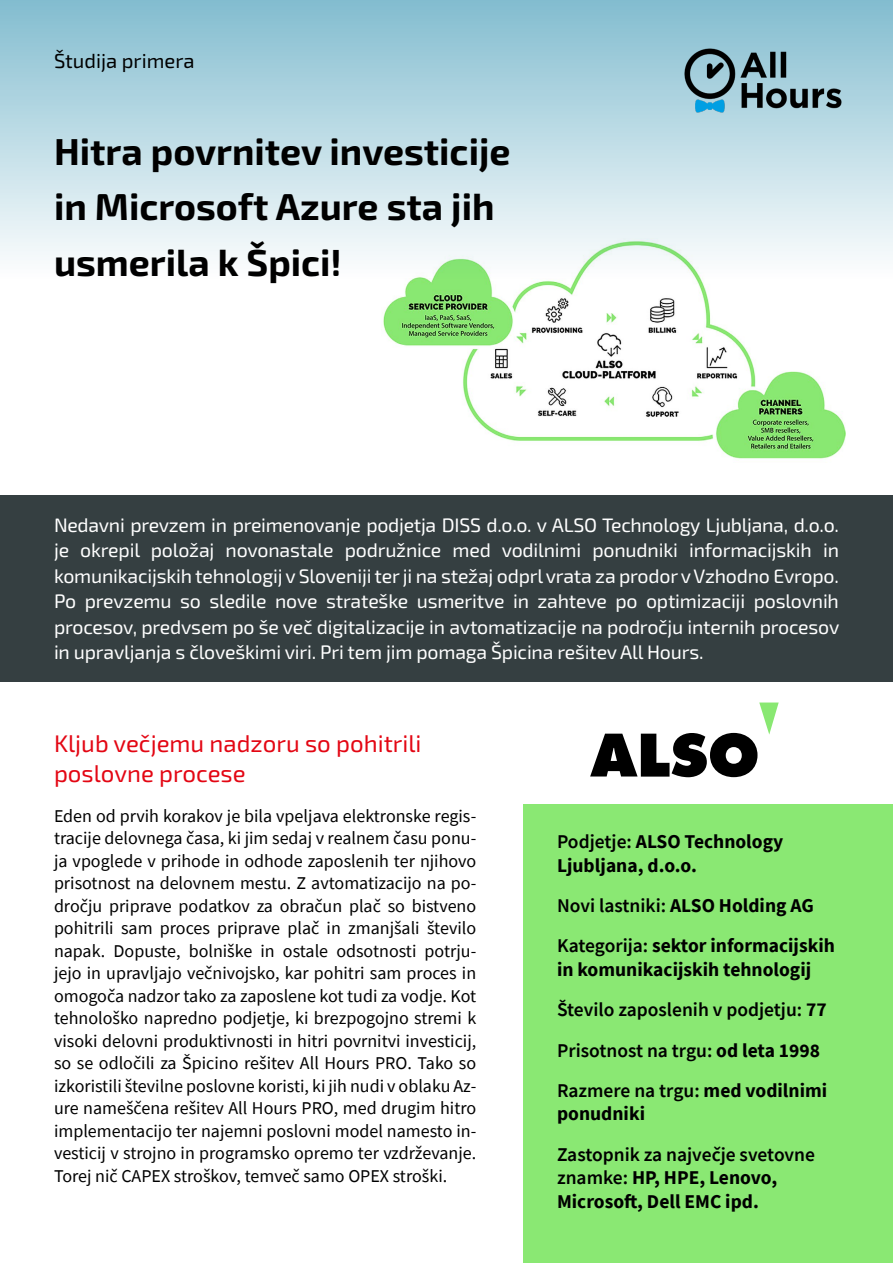
<style>
.page{position:relative;width:893px;height:1263px;background:#fff}
.page>*{position:absolute;margin:0;border:0;box-sizing:border-box;transform-origin:0 0}
.t1{font:700 37.5px/55.5px "Exo 2";color:#000}
.t2{font:24px/30px "Exo 2";color:#e30613}
.t3{font:20.25px "Exo 2";color:#000}
.t4{font:19.5px/25.5px "Exo 2";letter-spacing:-.01em;color:#fff;text-align:justify}
.t5{font:700 19.5px/23.4px "Source Sans Pro";color:#000}
.t6{font:600 19.5px/40.3px "Source Sans Pro";color:#000}
.t7{font:18px/22.5px "Source Sans Pro";color:#000;text-align:justify}
.s1{font-weight:600}
.s2{font-weight:700}
</style>
<div class="page">
<img style="left:383px;top:278px;width:462px;height:181px">
<div style="left:0;top:0;width:893px;height:278px;background:linear-gradient(to bottom,#83bdd0,#fafdfb)"></div>
<div style="left:524px;top:804px;width:369px;height:459px;background:#8ae873"></div>
<div style="left:0;top:495px;width:893px;height:187px;background:#353f41"></div>
<svg style="left:590px;top:702px;width:189px;height:75px"></svg>
<img style="left:683px;top:46px;width:160px;height:69px">
<p class="t3" style="left:54px;top:49px;width:142px">Študija primera</p>
<h1 class="t1" style="left:54px;top:125px;width:458px">Hitra povrnitev investicije in Microsoft Azure sta jih usmerila k Špici!</h1>
<p class="t4" style="left:54px;top:512px;width:787px">Nedavni prevzem in preimenovanje podjetja DISS d.o.o. v ALSO Technology Ljubljana, d.o.o. je okrepil položaj novonastale podružnice med vodilnimi ponudniki informacijskih in komunikacijskih tehnologij v Sloveniji ter ji na stežaj odprl vrata za prodor v Vzhodno Evropo.<br>Po prevzemu so sledile nove strateške usmeritve in zahteve po optimizaciji poslovnih procesov, predvsem po še več digitalizacije in avtomatizacije na področju internih procesov in upravljanja s človeškimi viri. Pri tem jim pomaga Špicina rešitev All Hours.</p>
<h2 class="t2" style="left:54px;top:729px;width:369px">Kljub večjemu nadzoru so pohitrili poslovne procese</h2>
<p class="t7" style="left:54px;top:804px;width:424px">Eden od prvih korakov je bila vpeljava elektronske regis&shy;tracije delovnega časa, ki jim sedaj v realnem času ponu&shy;ja vpoglede v prihode in odhode zaposlenih ter njihovo prisotnost na delovnem mestu. Z avtomatizacijo na po&shy;dročju priprave podatkov za obračun plač so bistveno pohitrili sam proces priprave plač in zmanjšali število napak. Dopuste, bolniške in ostale odsotnosti potrju&shy;jejo in upravljajo večnivojsko, kar pohitri sam proces in omogoča nadzor tako za zaposlene kot tudi za vodje. Kot tehnološko napredno podjetje, ki brezpogojno stremi k visoki delovni produktivnosti in hitri povrnitvi investicij, so se odločili za Špicino rešitev All Hours PRO. Tako so izkoristili številne poslovne koristi, ki jih nudi v oblaku Az&shy;ure nameščena rešitev All Hours PRO, med drugim hitro implementacijo ter najemni poslovni model namesto in&shy;vesticij v strojno in programsko opremo ter vzdrževanje.<br>Torej nič CAPEX stroškov, temveč samo OPEX stroški.</p>
<p class="t5" style="left:557px;top:830px;width:228px"><span class="s1">Podjetje:</span> ALSO Technology<br>Ljubljana, d.o.o.</p>
<p class="t5" style="left:557px;top:885px;width:279px;line-height:40.3px"><span class="s1">Novi lastniki:</span> ALSO Holding AG<br><span class="s1">Kategorija:</span> sektor informacijskih</p>
<p class="t6" style="left:557px;top:949px;width:272px"><span class="s2">in komunikacijskih tehnologij<br></span>Število zaposlenih v podjetju: <span class="s2">77<br></span>Prisotnost na trgu: <span class="s2">od leta 1998<br></span>Razmere na trgu: <span class="s2">med vodilnimi</span></p>
<p class="t5" style="left:557px;top:1102px;width:90px">ponudniki</p>
<p class="t5" style="left:557px;top:1142px;width:259px"><span class="s1">Zastopnik za največje svetovne znamke:</span> HP, HPE, Lenovo,<br>Microsoft, Dell EMC ipd.</p>
</div>
